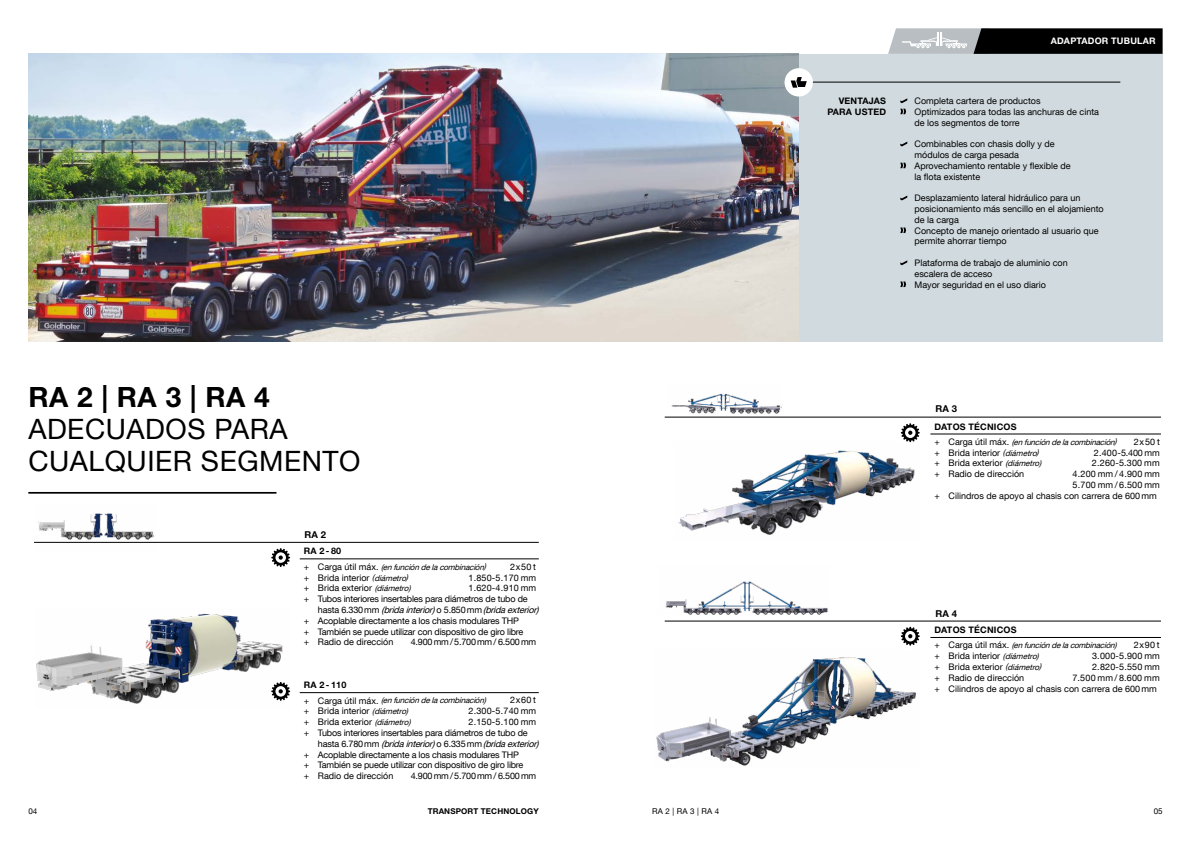
<style>
.page{position:relative;width:1191px;height:842px;background:#fff}
.page>*{position:absolute;margin:0;border:0;box-sizing:border-box;transform-origin:0 0}
.t1{font:28px/32px "Helvetica Neue LT Com";letter-spacing:.02em;color:#000}
.t2{font:700 28px "Helvetica Neue LT Com";color:#000}
.t3{font:700 9.5px "Helvetica Neue LT Com";color:#000}
.t4{font:9px/10.8px "Helvetica Neue LT Com";color:#000}
.t5{font:9px "Helvetica Neue LT Com";letter-spacing:-.02em;color:#000}
.t6{font:italic 9px "Helvetica Neue LT Com";color:#000}
.t7{font:700 9px/10.8px "Helvetica Neue LT Com";letter-spacing:.02em;color:#000;text-align:right}
.t8{font:9px "Helvetica Neue LT Com";letter-spacing:.02em;color:#000}
.t9{font:700 9px "Helvetica Neue LT Com";letter-spacing:.02em;color:#fff}
.t10{font:italic 8px "Helvetica Neue LT Com";color:#000}
.t11{font:700 8px "Helvetica Neue LT Com";letter-spacing:.02em;color:#000}
.t12{font:8px "Helvetica Neue LT Com";letter-spacing:.02em;color:#000}
.s1{font-style:normal;font-size:9px}
.s2{font-style:italic;font-size:8px}
.s3{font-style:normal}
</style>
<div class="page">
<img style="left:28px;top:54px;width:770px;height:288px">
<hr style="left:28px;top:492px;width:248px;height:2px;background:#000">
<div style="left:798px;top:54px;width:364px;height:288px;background:#d1dadf"></div>
<hr style="left:799px;top:82px;width:320px;height:1px;background:#000">
<svg style="left:900px;top:98px;width:7px;height:5px"></svg>
<svg style="left:900px;top:109px;width:6px;height:5px"></svg>
<svg style="left:900px;top:142px;width:7px;height:4px"></svg>
<svg style="left:900px;top:163px;width:6px;height:5px"></svg>
<svg style="left:900px;top:196px;width:7px;height:4px"></svg>
<svg style="left:900px;top:227px;width:6px;height:6px"></svg>
<svg style="left:900px;top:260px;width:7px;height:5px"></svg>
<svg style="left:900px;top:281px;width:6px;height:6px"></svg>
<svg style="left:888px;top:28px;width:274px;height:26px;background:#434446"></svg>
<div style="left:784px;top:68px;width:29px;height:29px;background:#fff;border-radius:50%"></div>
<svg style="left:790px;top:77px;width:16px;height:11px"></svg>
<img style="left:671px;top:393px;width:111px;height:20px">
<img style="left:665px;top:581px;width:163px;height:34px">
<img style="left:678px;top:450px;width:237px;height:85px">
<img style="left:656px;top:657px;width:260px;height:109px">
<hr style="left:300px;top:558px;width:239px;height:1px;background:#000">
<hr style="left:300px;top:692px;width:239px;height:1px;background:#000">
<hr style="left:930px;top:434px;width:231px;height:1px;background:#000">
<hr style="left:930px;top:637px;width:231px;height:1px;background:#000">
<hr style="left:664px;top:621px;width:497px;height:1px;background:#000">
<hr style="left:664px;top:417px;width:497px;height:1px;background:#000">
<hr style="left:34px;top:542px;width:505px;height:1px;background:#000">
<svg style="left:271px;top:548px;width:19px;height:19px"></svg>
<svg style="left:901px;top:423px;width:18px;height:19px"></svg>
<svg style="left:901px;top:627px;width:18px;height:18px"></svg>
<img style="left:36px;top:613px;width:253px;height:91px">
<img style="left:37px;top:513px;width:120px;height:30px">
<h1 class="t2" style="left:28px;top:379px;width:243px">RA 2 | RA 3 | RA 4</h1>
<h1 class="t1" style="left:28px;top:413px;width:334px">ADECUADOS PARA<br>CUALQUIER SEGMENTO</h1>
<p class="t3" style="left:304px;top:528px;width:23px">RA 2</p>
<p class="t7" style="left:304px;top:545px;width:39px">RA 2-80</p>
<p class="t10" style="left:304px;top:562px;width:184px"><span class="s1">+ C a r g a ú t i l m á x .</span> (enfuncióndelacombinación)</p>
<p class="t4" style="left:510px;top:561px;width:28px">2x50 t</p>
<p class="t4" style="left:304px;top:572px;width:106px">+ Brida interior <span class="s2">(diámetro)</span></p>
<p class="t4" style="left:468px;top:572px;width:69px">1.850-5.170 mm</p>
<p class="t4" style="left:304px;top:582px;width:109px">+ Brida exterior <span class="s2">(diámetro)</span></p>
<p class="t4" style="left:468px;top:582px;width:69px">1.620-4.910 mm</p>
<p class="t5" style="left:304px;top:593px;width:225px">+ Tubos interiores insertables para diámetros de tubo de</p>
<p class="t6" style="left:318px;top:604px;width:223px"><span class="s3">h a s t a 6 . 3 3 0 m m</span> (bridainterior) <span class="s3">o 5 . 8 5 0 m m</span> (brida exterior)</p>
<p class="t5" style="left:304px;top:615px;width:217px">+ Acoplable directamente a los chasis modulares THP</p>
<p class="t5" style="left:304px;top:626px;width:221px">+ También se puede utilizar con dispositivo de giro libre</p>
<p class="t4" style="left:304px;top:636px;width:91px">+ Radio de dirección</p>
<p class="t5" style="left:411px;top:636px;width:127px">4.900mm/5.700mm / 6.500mm</p>
<p class="t7" style="left:304px;top:679px;width:44px">RA 2 - 110</p>
<p class="t10" style="left:304px;top:696px;width:184px"><span class="s1">+ C a r g a ú t i l m á x .</span> (enfuncióndelacombinación)</p>
<p class="t4" style="left:510px;top:695px;width:28px">2x60 t</p>
<p class="t4" style="left:304px;top:705px;width:106px">+ Brida interior <span class="s2">(diámetro)</span></p>
<p class="t4" style="left:468px;top:705px;width:69px">2.300-5.740 mm</p>
<p class="t4" style="left:304px;top:716px;width:109px">+ Brida exterior <span class="s2">(diámetro)</span></p>
<p class="t4" style="left:468px;top:716px;width:69px">2.150-5.100 mm</p>
<p class="t5" style="left:304px;top:727px;width:225px">+ Tubos interiores insertables para diámetros de tubo de</p>
<p class="t6" style="left:318px;top:738px;width:223px"><span class="s3">h a s t a 6 . 7 8 0 m m</span> (bridainterior) <span class="s3">o 6 . 3 3 5 m m</span> (brida exterior)</p>
<p class="t5" style="left:304px;top:749px;width:217px">+ Acoplable directamente a los chasis modulares THP</p>
<p class="t5" style="left:304px;top:759px;width:221px">+ También se puede utilizar con dispositivo de giro libre</p>
<p class="t4" style="left:304px;top:770px;width:91px">+ Radio de dirección</p>
<p class="t5" style="left:411px;top:770px;width:127px">4.900mm/5.700mm / 6.500mm</p>
<p class="t7" style="left:827px;top:95px;width:60px">VENTAJAS<br>PARA USTED</p>
<p class="t9" style="left:1050px;top:35px;width:106px">ADAPTADOR TUBULAR</p>
<p class="t4" style="left:914px;top:95px;width:186px">Completa cartera de productos<br>Optimizados para todas las anchuras de cinta de los segmentos de torre</p>
<p class="t4" style="left:914px;top:138px;width:158px">Combinables con chasis dolly y de módulos de carga pesada<br>Aprovechamiento rentable y flexible de la flota existente</p>
<p class="t4" style="left:914px;top:192px;width:191px">Desplazamiento lateral hidráulico para un posicionamiento más sencillo en el alojamiento de la carga<br>Concepto de manejo orientado al usuario que permite ahorrar tiempo</p>
<p class="t4" style="left:914px;top:257px;width:155px">Plataforma de trabajo de aluminio con escalera de acceso<br>Mayor seguridad en el uso diario</p>
<p class="t3" style="left:935px;top:403px;width:23px">RA 3</p>
<p class="t7" style="left:934px;top:421px;width:84px">DATOS TÉCNICOS</p>
<p class="t10" style="left:934px;top:437px;width:184px"><span class="s1">+ C a r g a ú t i l m á x .</span> (enfuncióndelacombinación)</p>
<p class="t4" style="left:1133px;top:436px;width:28px">2x50 t</p>
<p class="t4" style="left:934px;top:447px;width:106px">+ Brida interior <span class="s2">(diámetro)</span></p>
<p class="t4" style="left:1094px;top:447px;width:67px">2.400-5.400 mm</p>
<p class="t4" style="left:934px;top:458px;width:109px">+ Brida exterior <span class="s2">(diámetro)</span></p>
<p class="t4" style="left:1092px;top:458px;width:69px">2.260-5.300 mm</p>
<p class="t4" style="left:934px;top:468px;width:91px">+ Radio de dirección</p>
<p class="t8" style="left:1072px;top:468px;width:89px">4.200 mm / 4.900 mm</p>
<p class="t8" style="left:1072px;top:479px;width:89px">5.700 mm / 6.500 mm</p>
<p class="t4" style="left:934px;top:490px;width:224px">+ Cilindros de apoyo al chasis con carrera de 600 mm</p>
<p class="t3" style="left:935px;top:608px;width:23px">RA 4</p>
<p class="t7" style="left:934px;top:624px;width:84px">DATOS TÉCNICOS</p>
<p class="t10" style="left:934px;top:640px;width:184px"><span class="s1">+ C a r g a ú t i l m á x .</span> (enfuncióndelacombinación)</p>
<p class="t4" style="left:1133px;top:639px;width:28px">2x90 t</p>
<p class="t4" style="left:934px;top:650px;width:106px">+ Brida interior <span class="s2">(diámetro)</span></p>
<p class="t4" style="left:1092px;top:650px;width:69px">3.000-5.900 mm</p>
<p class="t4" style="left:934px;top:661px;width:109px">+ Brida exterior <span class="s2">(diámetro)</span></p>
<p class="t4" style="left:1092px;top:661px;width:69px">2.820-5.550 mm</p>
<p class="t4" style="left:934px;top:672px;width:91px">+ Radio de dirección</p>
<p class="t4" style="left:934px;top:672px;width:227px;text-indent:138px">7.500 mm / 8.600 mm + Cilindros de apoyo al chasis con carrera de 600 mm</p>
<p class="t12" style="left:652px;top:806px;width:69px">RA 2 | RA 3 | RA 4</p>
<p class="t12" style="left:28px;top:806px;width:10px">04</p>
<p class="t11" style="left:428px;top:806px;width:113px">TRANSPORT TECHNOLOGY</p>
<p class="t12" style="left:1153px;top:806px;width:10px">05</p>
</div>
